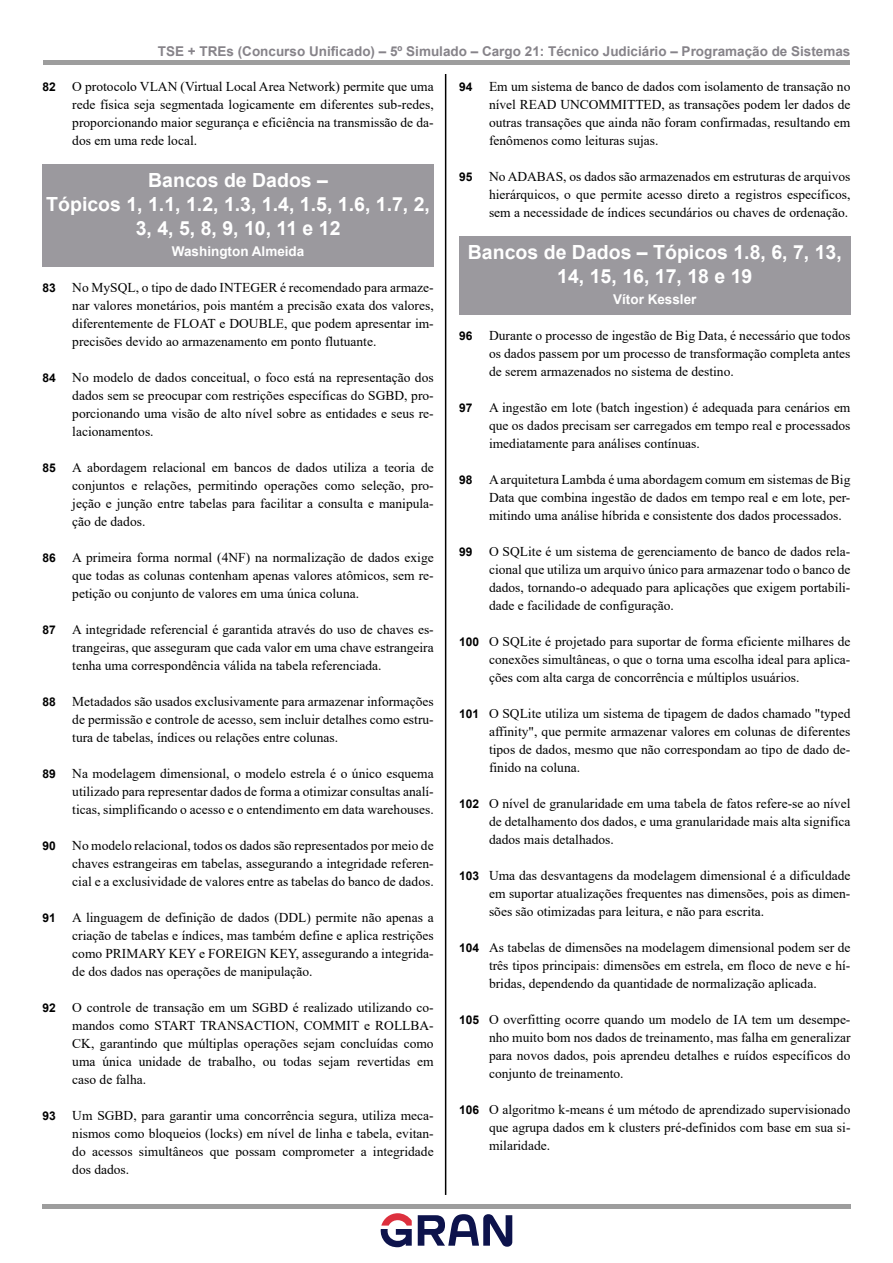
<style>
.page{position:relative;width:893px;height:1263px;background:#fff}
.page>*{position:absolute;margin:0;border:0;box-sizing:border-box;transform-origin:0 0}
.t1{font:700 19.5px/24px "Arial";color:#fff;text-align:center}
.t2{font:13.5px/18px "Times New Roman";color:#000;text-align:justify}
.t3{font:700 13.5px "Arial";color:#868389}
.t4{font:700 13.5px "Arial";color:#fff}
.s1{font-family:"Arial";font-weight:700;font-size:12px}
</style>
<div class="page">
<hr style="left:445px;top:74px;width:1px;height:1121px;background:#000">
<div style="left:43px;top:60px;width:807px;height:5px;background:#9d9d9d"></div>
<hr style="left:42px;top:1204px;width:809px;height:4px;background:#9d9d9d">
<svg style="left:381px;top:1213px;width:31px;height:34px"></svg>
<svg style="left:418px;top:1214px;width:94px;height:33px"></svg>
<div style="left:43px;top:164px;width:391px;height:83px;background:#9b999e"></div>
<div style="left:43px;top:237px;width:391px;height:30px;background:#9b999e"></div>
<div style="left:459px;top:236px;width:391px;height:59px;background:#9b999e"></div>
<div style="left:459px;top:285px;width:391px;height:30px;background:#9b999e"></div>
<p class="t3" style="left:158px;top:41px;width:694px">TSE + TREs (Concurso Unificado) – 5º Simulado – Cargo 21: Técnico Judiciário – Programação de Sistemas</p>
<p class="t2" style="left:72px;top:77px;width:363px;text-indent:-30px"><span class="s1">82</span> O protocolo VLAN (Virtual Local Area Network) permite que uma rede física seja segmentada logicamente em diferentes sub-redes, proporcionando maior segurança e eficiência na transmissão de da&shy;dos em uma rede local.</p>
<h1 class="t1" style="left:46px;top:168px;width:385px">Bancos de Dados –<br>Tópicos 1, 1.1, 1.2, 1.3, 1.4, 1.5, 1.6, 1.7, 2,<br>3, 4, 5, 8, 9, 10, 11 e 12</h1>
<p class="t4" style="left:172px;top:241px;width:134px">Washington Almeida</p>
<p class="t2" style="left:72px;top:278px;width:363px;text-indent:-30px"><span class="s1">83</span> No MySQL, o tipo de dado INTEGER é recomendado para armaze&shy;nar valores monetários, pois mantém a precisão exata dos valores, diferentemente de FLOAT e DOUBLE, que podem apresentar im&shy;precisões devido ao armazenamento em ponto flutuante.</p>
<p class="t2" style="left:72px;top:368px;width:363px;text-indent:-30px"><span class="s1">84</span> No modelo de dados conceitual, o foco está na representação dos dados sem se preocupar com restrições específicas do SGBD, pro&shy;porcionando uma visão de alto nível sobre as entidades e seus re&shy;lacionamentos.</p>
<p class="t2" style="left:72px;top:458px;width:363px;text-indent:-30px"><span class="s1">85</span> A abordagem relacional em bancos de dados utiliza a teoria de conjuntos e relações, permitindo operações como seleção, pro&shy;jeção e junção entre tabelas para facilitar a consulta e manipula&shy;ção de dados.</p>
<p class="t2" style="left:72px;top:548px;width:363px;text-indent:-30px"><span class="s1">86</span> A primeira forma normal (4NF) na normalização de dados exige que todas as colunas contenham apenas valores atômicos, sem re&shy;petição ou conjunto de valores em uma única coluna.</p>
<p class="t2" style="left:72px;top:620px;width:363px;text-indent:-30px"><span class="s1">87</span> A integridade referencial é garantida através do uso de chaves es&shy;trangeiras, que asseguram que cada valor em uma chave estrangeira tenha uma correspondência válida na tabela referenciada.</p>
<p class="t2" style="left:72px;top:692px;width:363px;text-indent:-30px"><span class="s1">88</span> Metadados são usados exclusivamente para armazenar informações de permissão e controle de acesso, sem incluir detalhes como estru&shy;tura de tabelas, índices ou relações entre colunas.</p>
<p class="t2" style="left:72px;top:764px;width:363px;text-indent:-30px"><span class="s1">89</span> Na modelagem dimensional, o modelo estrela é o único esquema utilizado para representar dados de forma a otimizar consultas analí&shy;ticas, simplificando o acesso e o entendimento em data warehouses.</p>
<p class="t2" style="left:72px;top:836px;width:363px;text-indent:-30px"><span class="s1">90</span> No modelo relacional, todos os dados são representados por meio de chaves estrangeiras em tabelas, assegurando a integridade referen&shy;cial e a exclusividade de valores entre as tabelas do banco de dados.</p>
<p class="t2" style="left:72px;top:908px;width:363px;text-indent:-30px"><span class="s1">91</span> A linguagem de definição de dados (DDL) permite não apenas a criação de tabelas e índices, mas também define e aplica restrições como PRIMARY KEY e FOREIGN KEY, assegurando a integrida&shy;de dos dados nas operações de manipulação.</p>
<p class="t2" style="left:72px;top:998px;width:363px;text-indent:-30px"><span class="s1">92</span> O controle de transação em um SGBD é realizado utilizando co&shy;mandos como START TRANSACTION, COMMIT e ROLLBA-CK, garantindo que múltiplas operações sejam concluídas como uma única unidade de trabalho, ou todas sejam revertidas em caso de falha.</p>
<p class="t2" style="left:72px;top:1106px;width:363px;text-indent:-30px"><span class="s1">93</span> Um SGBD, para garantir uma concorrência segura, utiliza meca&shy;nismos como bloqueios (locks) em nível de linha e tabela, evitan&shy;do acessos simultâneos que possam comprometer a integridade dos dados.</p>
<p class="t2" style="left:489px;top:77px;width:363px;text-indent:-30px"><span class="s1">94</span> Em um sistema de banco de dados com isolamento de transação no nível READ UNCOMMITTED, as transações podem ler dados de outras transações que ainda não foram confirmadas, resultando em fenômenos como leituras sujas.</p>
<p class="t2" style="left:489px;top:167px;width:363px;text-indent:-30px"><span class="s1">95</span> No ADABAS, os dados são armazenados em estruturas de arquivos hierárquicos, o que permite acesso direto a registros específicos, sem a necessidade de índices secundários ou chaves de ordenação.</p>
<h1 class="t1" style="left:468px;top:240px;width:375px">Bancos de Dados – Tópicos 1.8, 6, 7, 13,<br>14, 15, 16, 17, 18 e 19</h1>
<p class="t4" style="left:613px;top:289px;width:85px">Vítor Kessler</p>
<p class="t2" style="left:489px;top:326px;width:363px;text-indent:-30px"><span class="s1">96</span> Durante o processo de ingestão de Big Data, é necessário que todos os dados passem por um processo de transformação completa antes de serem armazenados no sistema de destino.</p>
<p class="t2" style="left:489px;top:398px;width:363px;text-indent:-30px"><span class="s1">97</span> A ingestão em lote (batch ingestion) é adequada para cenários em que os dados precisam ser carregados em tempo real e processados imediatamente para análises contínuas.</p>
<p class="t2" style="left:489px;top:470px;width:363px;text-indent:-30px"><span class="s1">98</span> A arquitetura Lambda é uma abordagem comum em sistemas de Big Data que combina ingestão de dados em tempo real e em lote, per&shy;mitindo uma análise híbrida e consistente dos dados processados.</p>
<p class="t2" style="left:489px;top:542px;width:363px;text-indent:-30px"><span class="s1">99</span> O SQLite é um sistema de gerenciamento de banco de dados rela&shy;cional que utiliza um arquivo único para armazenar todo o banco de dados, tornando-o adequado para aplicações que exigem portabili&shy;dade e facilidade de configuração.</p>
<p class="t2" style="left:489px;top:632px;width:363px;text-indent:-30px"><span class="s1">100</span> O SQLite é projetado para suportar de forma eficiente milhares de conexões simultâneas, o que o torna uma escolha ideal para aplica&shy;ções com alta carga de concorrência e múltiplos usuários.</p>
<p class="t2" style="left:489px;top:704px;width:363px;text-indent:-30px"><span class="s1">101</span> O SQLite utiliza um sistema de tipagem de dados chamado "typed affinity", que permite armazenar valores em colunas de diferentes tipos de dados, mesmo que não correspondam ao tipo de dado de&shy;finido na coluna.</p>
<p class="t2" style="left:489px;top:794px;width:363px;text-indent:-30px"><span class="s1">102</span> O nível de granularidade em uma tabela de fatos refere-se ao nível de detalhamento dos dados, e uma granularidade mais alta significa dados mais detalhados.</p>
<p class="t2" style="left:489px;top:866px;width:363px;text-indent:-30px"><span class="s1">103</span> Uma das desvantagens da modelagem dimensional é a dificuldade em suportar atualizações frequentes nas dimensões, pois as dimen&shy;sões são otimizadas para leitura, e não para escrita.</p>
<p class="t2" style="left:489px;top:938px;width:363px;text-indent:-30px"><span class="s1">104</span> As tabelas de dimensões na modelagem dimensional podem ser de três tipos principais: dimensões em estrela, em floco de neve e hí&shy;bridas, dependendo da quantidade de normalização aplicada.</p>
<p class="t2" style="left:489px;top:1010px;width:363px;text-indent:-30px"><span class="s1">105</span> O overfitting ocorre quando um modelo de IA tem um desempe&shy;nho muito bom nos dados de treinamento, mas falha em generalizar para novos dados, pois aprendeu detalhes e ruídos específicos do conjunto de treinamento.</p>
<p class="t2" style="left:489px;top:1100px;width:363px;text-indent:-30px"><span class="s1">106</span> O algoritmo k-means é um método de aprendizado supervisionado que agrupa dados em k clusters pré-definidos com base em sua si&shy;milaridade.</p>
</div>
